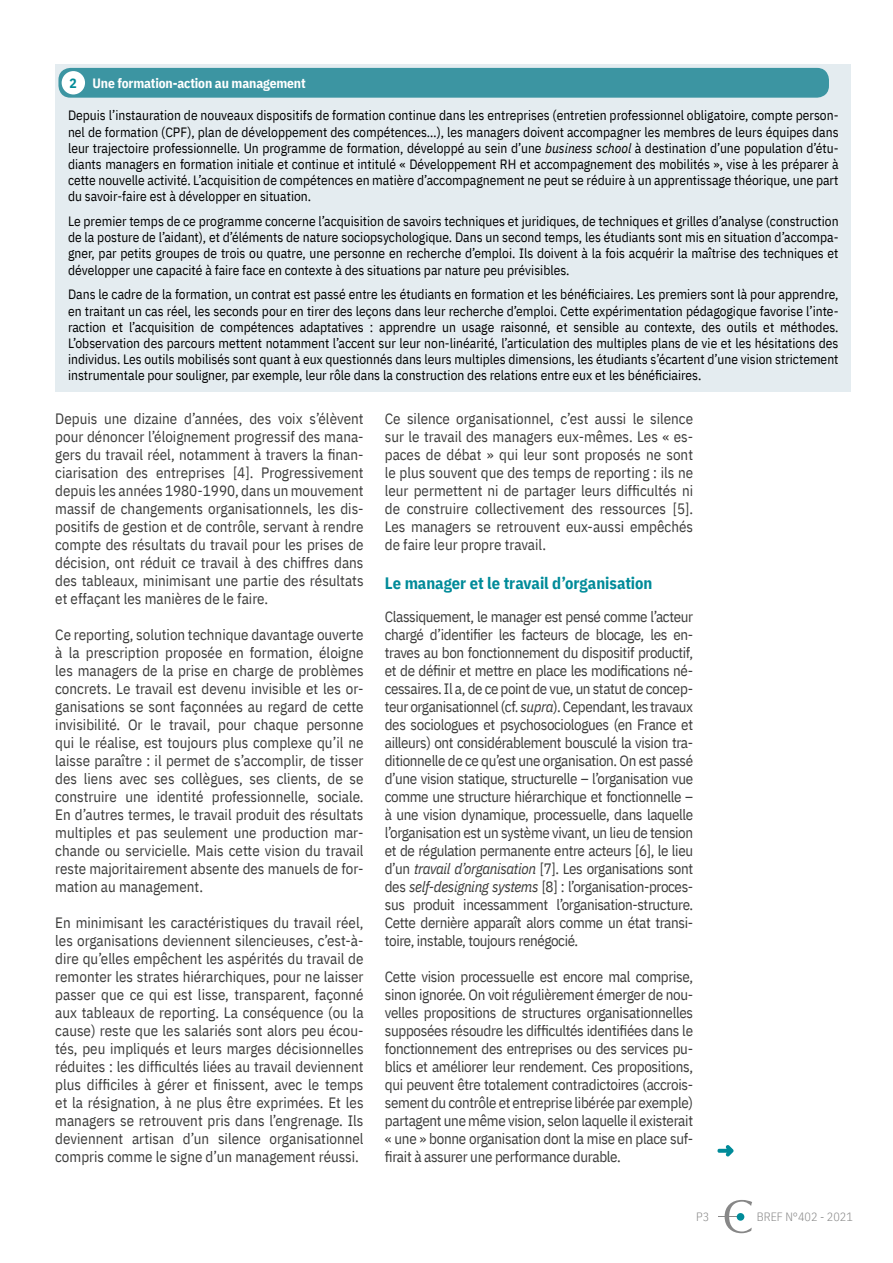
<style>
.page{position:relative;width:893px;height:1263px;background:#fff}
.page>*{position:absolute;margin:0;border:0;box-sizing:border-box;transform-origin:0 0}
.t1{font:700 16.5px "IBM Plex Sans Cond";letter-spacing:-.005em;color:#008b99}
.t2{font:15px/18px "IBM Plex Sans Cond";color:#3c3c3b;text-align:justify}
.t3{font:13.5px/16.2px "IBM Plex Sans Cond";color:#000;text-align:justify}
.t4{font:700 13.5px "IBM Plex Sans Cond";letter-spacing:-.01em;color:#fff}
.t5{font:300 12px "IBM Plex Sans Cond";color:#878787}
.s1{color:#028b98}
.s2{font-style:italic}
</style>
<div class="page">
<div style="left:55px;top:64px;width:795px;height:327px;background:#e4ecf0"></div>
<svg style="left:718px;top:1200px;width:34px;height:33px"></svg>
<div style="left:737px;top:1213px;width:7px;height:8px;background:#008b99;border-radius:50%"></div>
<svg style="left:717px;top:1145px;width:16px;height:11px"></svg>
<div style="left:58px;top:68px;width:771px;height:30px;background:#3c95a2;border-radius:12px"></div>
<div style="left:62px;top:71px;width:23px;height:23px;background:#fff;border-radius:50%"></div>
<p class="t4" style="left:70px;top:73px;width:238px"><span class="s1">2</span> Une formation-action au management</p>
<p class="t3" style="left:68px;top:106px;width:772px">Depuis l’instauration de nouveaux dispositifs de formation continue dans les entreprises (entretien professionnel obligatoire, compte person&shy;nel de formation (CPF), plan de développement des compétences…), les managers doivent accompagner les membres de leurs équipes dans leur trajectoire professionnelle. Un programme de formation, développé au sein d’une <span class="s2">business school</span> à destination d’une population d’étu&shy;diants managers en formation initiale et continue et intitulé « Développement RH et accompagnement des mobilités », vise à les préparer à cette nouvelle activité. L’acquisition de compétences en matière d’accompagnement ne peut se réduire à un apprentissage théorique, une part du savoir-faire est à développer en situation.</p>
<p class="t3" style="left:68px;top:212px;width:772px">Le premier temps de ce programme concerne l’acquisition de savoirs techniques et juridiques, de techniques et grilles d’analyse (construction de la posture de l’aidant), et d’éléments de nature sociopsychologique. Dans un second temps, les étudiants sont mis en situation d’accompa&shy;gner, par petits groupes de trois ou quatre, une personne en recherche d’emploi. Ils doivent à la fois acquérir la maîtrise des techniques et développer une capacité à faire face en contexte à des situations par nature peu prévisibles.</p>
<p class="t3" style="left:68px;top:285px;width:772px">Dans le cadre de la formation, un contrat est passé entre les étudiants en formation et les bénéficiaires. Les premiers sont là pour apprendre, en traitant un cas réel, les seconds pour en tirer des leçons dans leur recherche d’emploi. Cette expérimentation pédagogique favorise l’inte&shy;raction et l’acquisition de compétences adaptatives : apprendre un usage raisonné, et sensible au contexte, des outils et méthodes.<br>L’observation des parcours mettent notamment l’accent sur leur non-linéarité, l’articulation des multiples plans de vie et les hésitations des individus. Les outils mobilisés sont quant à eux questionnés dans leurs multiples dimensions, les étudiants s’écartent d’une vision strictement instrumentale pour souligner, par exemple, leur rôle dans la construction des relations entre eux et les bénéficiaires.</p>
<p class="t2" style="left:55px;top:408px;width:310px">Depuis une dizaine d’années, des voix s’élèvent pour dénoncer l’éloignement progressif des mana&shy;gers du travail réel, notamment à travers la finan&shy;ciarisation des entreprises [4]. Progressivement depuis les années 1980-1990, dans un mouvement massif de changements organisationnels, les dis&shy;positifs de gestion et de contrôle, servant à rendre compte des résultats du travail pour les prises de décision, ont réduit ce travail à des chiffres dans des tableaux, minimisant une partie des résultats et effaçant les manières de le faire.</p>
<p class="t2" style="left:55px;top:624px;width:310px">Ce reporting, solution technique davantage ouverte à la prescription proposée en formation, éloigne les managers de la prise en charge de problèmes concrets. Le travail est devenu invisible et les or&shy;ganisations se sont façonnées au regard de cette invisibilité. Or le travail, pour chaque personne qui le réalise, est toujours plus complexe qu’il ne laisse paraître : il permet de s’accomplir, de tisser des liens avec ses collègues, ses clients, de se construire une identité professionnelle, sociale.<br>En d’autres termes, le travail produit des résultats multiples et pas seulement une production mar&shy;chande ou servicielle. Mais cette vision du travail reste majoritairement absente des manuels de for&shy;mation au management.</p>
<p class="t2" style="left:55px;top:912px;width:310px">En minimisant les caractéristiques du travail réel, les organisations deviennent silencieuses, c’est-à&shy;dire qu’elles empêchent les aspérités du travail de remonter les strates hiérarchiques, pour ne laisser passer que ce qui est lisse, transparent, façonné aux tableaux de reporting. La conséquence (ou la cause) reste que les salariés sont alors peu écou&shy;tés, peu impliqués et leurs marges décisionnelles réduites : les difficultés liées au travail deviennent plus difficiles à gérer et finissent, avec le temps et la résignation, à ne plus être exprimées. Et les managers se retrouvent pris dans l’engrenage. Ils deviennent artisan d’un silence organisationnel compris comme le signe d’un management réussi.</p>
<p class="t2" style="left:385px;top:408px;width:310px">Ce silence organisationnel, c’est aussi le silence sur le travail des managers eux-mêmes. Les « es&shy;paces de débat » qui leur sont proposés ne sont le plus souvent que des temps de reporting : ils ne leur permettent ni de partager leurs difficultés ni de construire collectivement des ressources [5].<br>Les managers se retrouvent eux-aussi empêchés de faire leur propre travail.</p>
<p class="t1" style="left:385px;top:570px;width:269px">Le manager et le travail d’organisation</p>
<p class="t2" style="left:385px;top:606px;width:310px">Classiquement, le manager est pensé comme l’acteur chargé d’identifier les facteurs de blocage, les en&shy;traves au bon fonctionnement du dispositif productif, et de définir et mettre en place les modifications né&shy;cessaires. Il a, de ce point de vue, un statut de concep&shy;teur organisationnel (cf. <span class="s2">supra</span>). Cependant, les travaux des sociologues et psychosociologues (en France et ailleurs) ont considérablement bousculé la vision tra&shy;ditionnelle de ce qu’est une organisation. On est passé d’une vision statique, structurelle – l’organisation vue comme une structure hiérarchique et fonctionnelle – à une vision dynamique, processuelle, dans laquelle l’organisation est un système vivant, un lieu de tension et de régulation permanente entre acteurs [6], le lieu d’un <span class="s2">travail d’organisation</span> [7]. Les organisations sont des <span class="s2">self-designing systems</span> [8] : l’organisation-proces&shy;sus produit incessamment l’organisation-structure.<br>Cette dernière apparaît alors comme un état transi&shy;toire, instable, toujours renégocié.</p>
<p class="t2" style="left:385px;top:966px;width:310px">Cette vision processuelle est encore mal comprise, sinon ignorée. On voit régulièrement émerger de nou&shy;velles propositions de structures organisationnelles supposées résoudre les difficultés identifiées dans le fonctionnement des entreprises ou des services pu&shy;blics et améliorer leur rendement. Ces propositions, qui peuvent être totalement contradictoires (accrois&shy;sement du contrôle et entreprise libérée par exemple) partagent une même vision, selon laquelle il existerait « une » bonne organisation dont la mise en place suf&shy;firait à assurer une performance durable.</p>
<p class="t5" style="left:696px;top:1208px;width:14px">P3</p>
<p class="t5" style="left:757px;top:1208px;width:97px">BREF N°402 - 2021</p>
</div>
